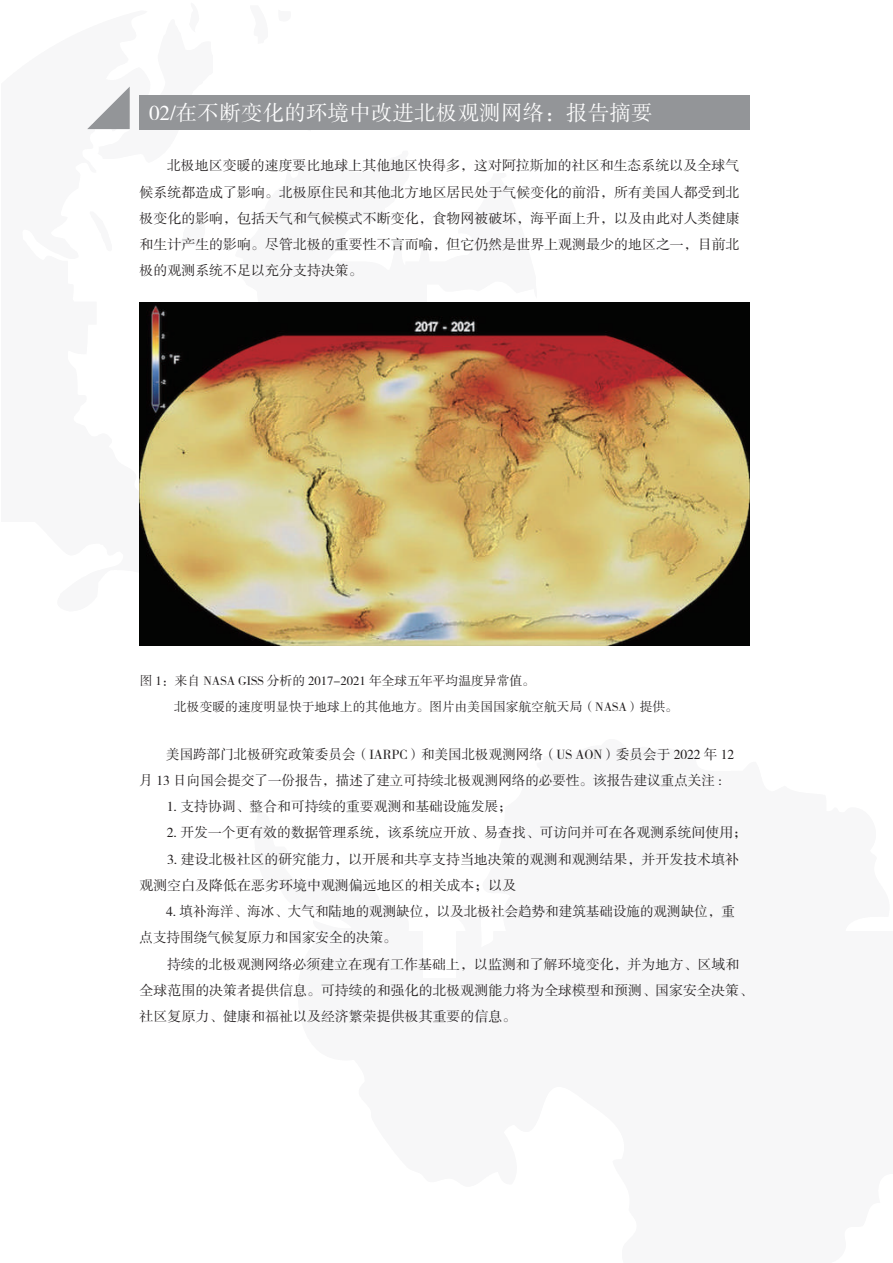
<style>
.page{position:relative;width:893px;height:1263px;background:#fff}
.page>*{position:absolute;margin:0;border:0;box-sizing:border-box;transform-origin:0 0}
.t1{font:21.3px "FZSSK GBK1 0";letter-spacing:.02em;color:#fff}
.t2{font:13.8px/26.2px "FZSSK GBK1 0";color:#231f20}
.t3{font:12.75px/26.2px "FZSSK GBK1 0";color:#231f20}
</style>
<div class="page">
<svg style="left:284px;top:129px;width:27px;height:1px"></svg>
<svg style="left:87px;top:87px;width:43px;height:42px"></svg>
<div style="left:140px;top:95px;width:610px;height:34px;background:#939598"></div>
<img style="left:140px;top:302px;width:610px;height:343px">
<h1 class="t1" style="left:149px;top:101px;width:505px">02/在不断变化的环境中改进北极观测网络：报告摘要</h1>
<p class="t2" style="left:140px;top:153px;width:602px;text-align:justify;text-indent:27px">北极地区变暖的速度要比地球上其他地区快得多，这对阿拉斯加的社区和生态系统以及全球气候系统都造成了影响。北极原住民和其他北方地区居民处于气候变化的前沿，所有美国人都受到北极变化的影响，包括天气和气候模式不断变化，食物网被破坏，海平面上升，以及由此对人类健康和生计产生的影响。尽管北极的重要性不言而喻，但它仍然是世界上观测最少的地区之一，目前北极的观测系统不足以充分支持决策。</p>
<p class="t3" style="left:174px;top:668px;width:505px;text-indent:-35px">图 1：来自 NASA GISS 分析的 2017-2021 年全球五年平均温度异常值。<br>北极变暖的速度明显快于地球上的其他地方。图片由美国国家航空航天局（NASA）提供。</p>
<p class="t2" style="left:140px;top:741px;width:596px;text-indent:27px">美国跨部门北极研究政策委员会（IARPC）和美国北极观测网络（US AON）委员会于 2022 年 12月 13 日向国会提交了一份报告，描述了建立可持续北极观测网络的必要性。该报告建议重点关注 :</p>
<p class="t2" style="left:167px;top:794px;width:347px">1. 支持协调、整合和可持续的重要观测和基础设施发展；</p>
<p class="t2" style="left:167px;top:820px;width:582px">2. 开发一个更有效的数据管理系统，该系统应开放、易查找、可访问并可在各观测系统间使用；</p>
<p class="t2" style="left:140px;top:846px;width:601px;text-indent:27px">3. 建设北极社区的研究能力，以开展和共享支持当地决策的观测和观测结果，并开发技术填补观测空白及降低在恶劣环境中观测偏远地区的相关成本；以及</p>
<p class="t2" style="left:140px;top:899px;width:597px;text-indent:27px">4. 填补海洋、海冰、大气和陆地的观测缺位，以及北极社会趋势和建筑基础设施的观测缺位，重点支持围绕气候复原力和国家安全的决策。</p>
<p class="t2" style="left:140px;top:951px;width:615px;text-indent:27px">持续的北极观测网络必须建立在现有工作基础上，以监测和了解环境变化，并为地方、区域和全球范围的决策者提供信息。可持续的和强化的北极观测能力将为全球模型和预测、国家安全决策、社区复原力、健康和福祉以及经济繁荣提供极其重要的信息。</p>
</div>
